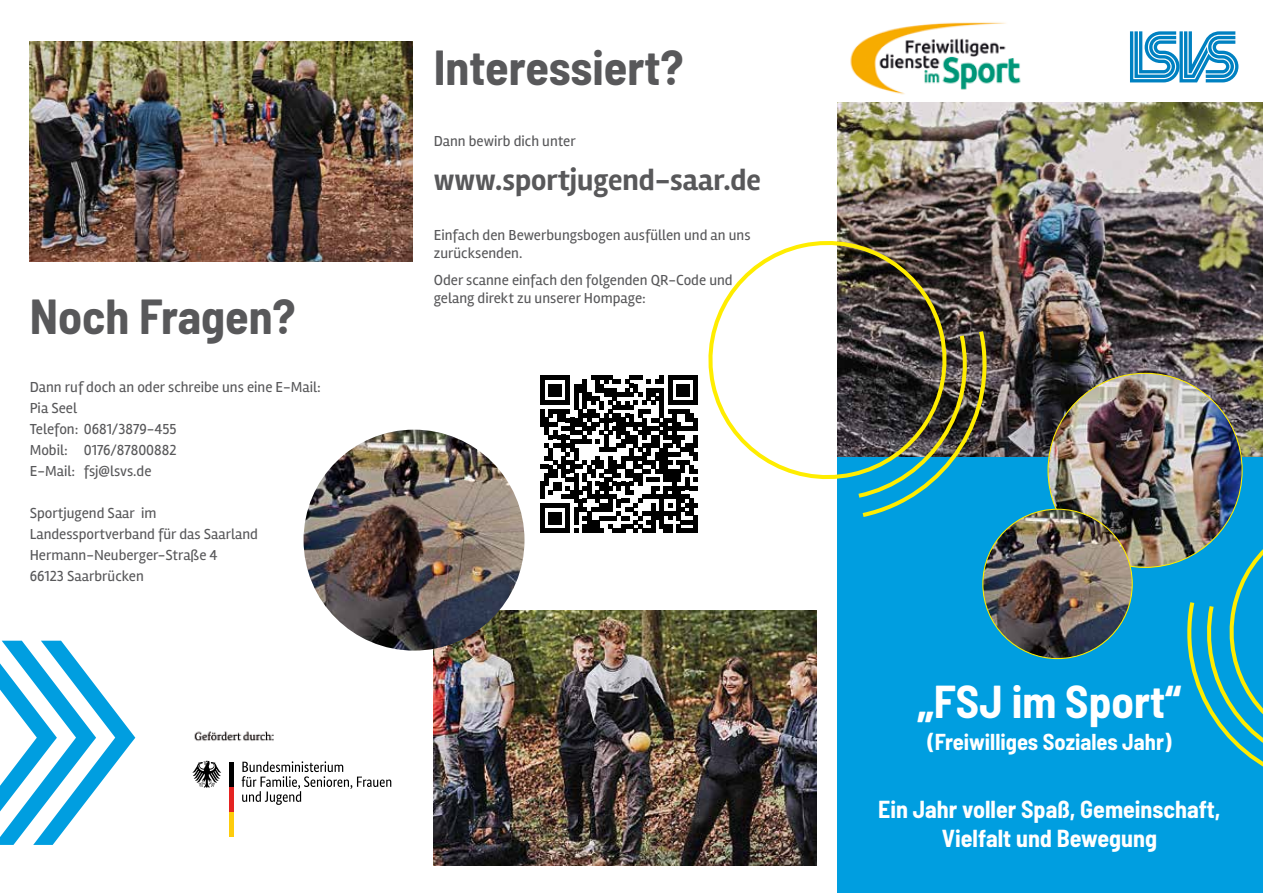
<style>
.page{position:relative;width:1263px;height:893px;background:#fff}
.page>*{position:absolute;margin:0;border:0;box-sizing:border-box;transform-origin:0 0}
.t1{font:700 semi-condensed 48px "Barlow";color:#58585a}
.t2{font:700 semi-condensed 45px "Barlow";color:#fff}
.t3{font:700 30px "Rambla";color:#58585a}
.t4{font:700 semi-condensed 24px/28.8px "Barlow";color:#fff;text-align:center}
.t5{font:700 semi-condensed 22.5px "Barlow";color:#fff}
.t6{font:15px/21px "Rambla";color:#58585a}
</style>
<div class="page">
<div style="left:838px;top:119px;width:425px;height:774px;background:#009ee0"></div>
<img style="left:434px;top:610px;width:382px;height:255px">
<img style="left:30px;top:41px;width:382px;height:220px">
<svg style="left:540px;top:375px;width:158px;height:158px"></svg>
<div style="left:693px;top:516px;width:5px;height:17px;background:#000"></div>
<svg style="left:242px;top:761px;width:149px;height:44px"></svg>
<svg style="left:192px;top:761px;width:29px;height:27px"></svg>
<hr style="left:229px;top:762px;width:4px;height:25px;background:#000">
<hr style="left:229px;top:787px;width:4px;height:25px;background:#e42321">
<hr style="left:229px;top:812px;width:4px;height:24px;background:#fecc0c">
<img style="left:194px;top:731px;width:80px;height:11px">
<img style="left:304px;top:430px;width:220px;height:221px;border-radius:110px">
<svg style="left:1176px;top:504px;width:87px;height:263px"></svg>
<img style="left:838px;top:102px;width:425px;height:355px">
<img style="left:1048px;top:373px;width:194px;height:194px;border-radius:97px">
<img style="left:983px;top:509px;width:149px;height:150px;border-radius:75px">
<svg style="left:708px;top:232px;width:247px;height:256px"></svg>
<svg style="left:854px;top:327px;width:145px;height:190px"></svg>
<svg style="left:0;top:641px;width:135px;height:204px"></svg>
<img style="left:850px;top:22px;width:171px;height:73px">
<svg style="left:1130px;top:31px;width:108px;height:51px"></svg>
<h1 class="t1" style="left:30px;top:282px;width:267px">Noch Fragen?</h1>
<p class="t6" style="left:30px;top:376px;width:293px">Dann ruf doch an oder schreibe uns eine E-Mail:<br>Pia Seel<br>Telefon: 0681/3879-455<br>Mobil: 0176/87800882<br>E-Mail: fsj@lsvs.de</p>
<p class="t6" style="left:30px;top:502px;width:230px">Sportjugend Saar im<br>Landessportverband für das Saarland<br>Hermann-Neuberger-Straße 4<br>66123 Saarbrücken</p>
<h1 class="t1" style="left:434px;top:33px;width:251px">Interessiert?</h1>
<p class="t6" style="left:434px;top:130px;width:144px">Dann bewirb dich unter</p>
<h3 class="t3" style="left:434px;top:162px;width:329px">www.sportjugend-saar.de</h3>
<p class="t6" style="left:434px;top:226px;width:318px;line-height:18px">Einfach den Bewerbungsbogen ausfüllen und an uns zurücksenden.</p>
<p class="t6" style="left:434px;top:271px;width:300px;line-height:18px">Oder scanne einfach den folgenden QR-Code und gelang direkt zu unserer Hompage:</p>
<h2 class="t2" style="left:917px;top:669px;width:266px">„FSJ im Sport“</h2>
<h3 class="t5" style="left:927px;top:725px;width:246px">(Freiwilliges Soziales Jahr)</h3>
<h3 class="t4" style="left:878px;top:794px;width:344px">Ein Jahr voller Spaß, Gemeinschaft,<br>Vielfalt und Bewegung</h3>
</div>
